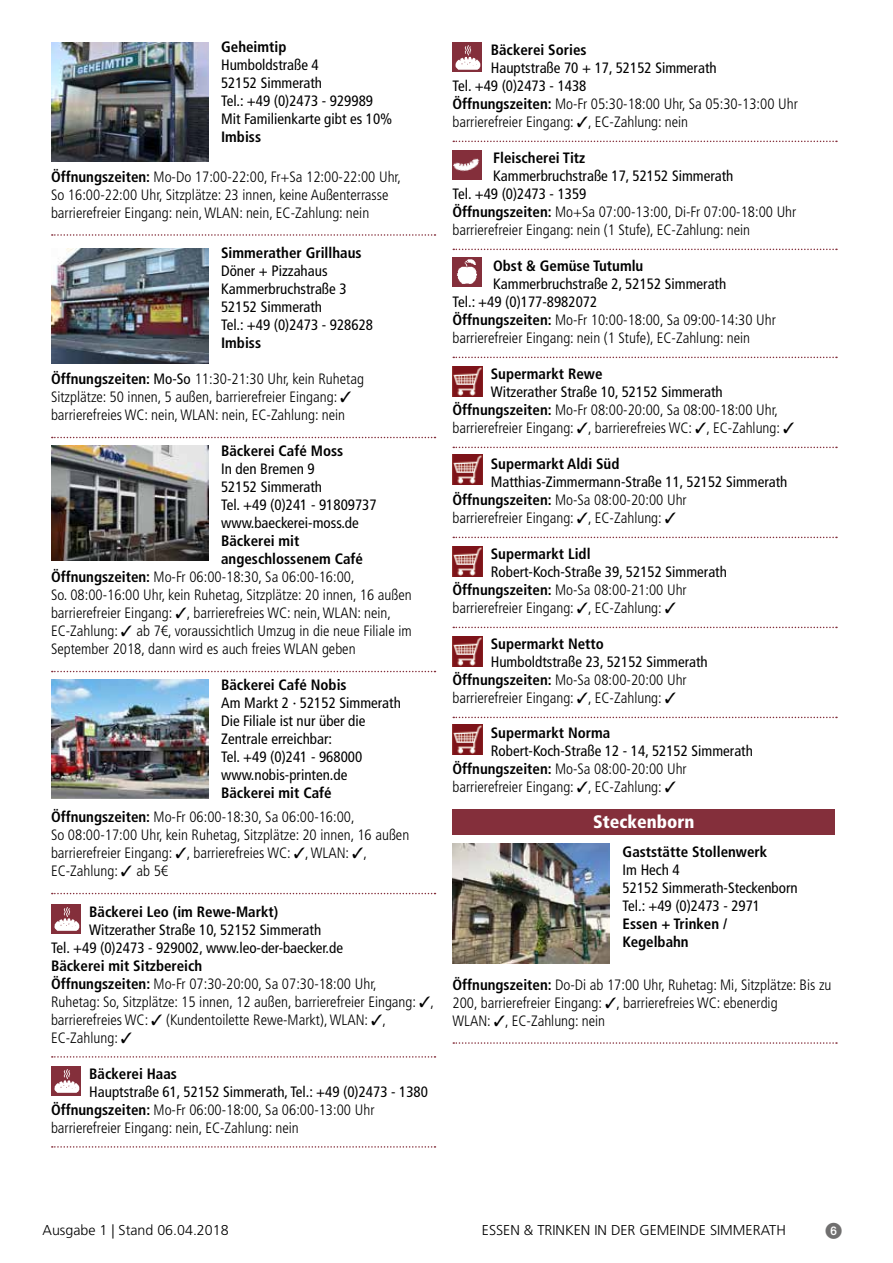
<style>
.page{position:relative;width:893px;height:1263px;background:#fff}
.page>*{position:absolute;margin:0;border:0;box-sizing:border-box;transform-origin:0 0}
.t1{font:900 condensed 18px "Frutiger LT Std";color:#fff}
.t2{font:300 condensed 15px/18px "Frutiger LT Std";color:#000}
.t3{font:condensed 15px/18px "Frutiger LT Std";color:#000}
.t4{font:700 condensed 15px/18px "Frutiger LT Std";color:#000}
.t5{font:300 14.25px "Frutiger LT Std";color:#000}
.s1{font-weight:700}
.s2{font-weight:400}
</style>
<div class="page">
<img style="left:51px;top:43px;width:157px;height:119px">
<svg style="left:52px;top:234px;width:383px;height:2px"></svg>
<img style="left:51px;top:248px;width:157px;height:115px">
<svg style="left:52px;top:437px;width:383px;height:1px"></svg>
<img style="left:51px;top:445px;width:157px;height:115px">
<svg style="left:52px;top:671px;width:383px;height:1px"></svg>
<img style="left:51px;top:679px;width:157px;height:119px">
<svg style="left:52px;top:893px;width:383px;height:1px"></svg>
<div style="left:51px;top:904px;width:30px;height:30px;background:#842f3b"></div>
<img style="left:54px;top:907px;width:26px;height:24px">
<svg style="left:52px;top:1056px;width:383px;height:2px"></svg>
<div style="left:51px;top:1066px;width:30px;height:30px;background:#842f3b"></div>
<img style="left:54px;top:1069px;width:26px;height:24px">
<svg style="left:52px;top:1146px;width:383px;height:2px"></svg>
<div style="left:452px;top:43px;width:30px;height:29px;background:#842f3b"></div>
<img style="left:455px;top:45px;width:26px;height:25px">
<svg style="left:453px;top:141px;width:384px;height:1px"></svg>
<div style="left:452px;top:151px;width:30px;height:29px;background:#842f3b"></div>
<img style="left:453px;top:158px;width:27px;height:14px">
<svg style="left:453px;top:249px;width:384px;height:1px"></svg>
<img style="left:452px;top:257px;width:30px;height:30px">
<svg style="left:453px;top:357px;width:384px;height:1px"></svg>
<img style="left:452px;top:367px;width:30px;height:29px">
<svg style="left:453px;top:447px;width:384px;height:1px"></svg>
<img style="left:452px;top:454px;width:30px;height:30px">
<svg style="left:453px;top:537px;width:384px;height:1px"></svg>
<img style="left:452px;top:547px;width:30px;height:29px">
<svg style="left:453px;top:627px;width:384px;height:1px"></svg>
<img style="left:452px;top:637px;width:30px;height:29px">
<svg style="left:453px;top:717px;width:384px;height:1px"></svg>
<img style="left:452px;top:725px;width:30px;height:30px">
<div style="left:452px;top:809px;width:383px;height:25px;background:#842f3b"></div>
<img style="left:452px;top:844px;width:158px;height:119px">
<svg style="left:453px;top:1042px;width:384px;height:2px"></svg>
<p class="t4" style="left:221px;top:37px;width:67px">Geheimtip</p>
<p class="t3" style="left:221px;top:56px;width:173px">Humboldstraße 4<br>52152 Simmerath<br>Tel.: +49 (0)2473 - 929989<br>Mit Familienkarte gibt es 10%</p>
<p class="t4" style="left:221px;top:127px;width:42px">Imbiss</p>
<p class="t2" style="left:51px;top:168px;width:351px"><span class="s1">Öffnungszeiten:</span> Mo-Do 17:00-22:00, Fr+Sa 12:00-22:00 Uhr,<br>So 16:00-22:00 Uhr, Sitzplätze: 23 innen, keine Außenterrasse barrierefreier Eingang: nein, WLAN: nein, EC-Zahlung: nein</p>
<p class="t4" style="left:221px;top:244px;width:142px">Simmerather Grillhaus</p>
<p class="t3" style="left:221px;top:262px;width:153px">Döner + Pizzahaus<br>Kammerbruchstraße 3<br>52152 Simmerath<br>Tel.: +49 (0)2473 - 928628</p>
<p class="t4" style="left:221px;top:334px;width:42px">Imbiss</p>
<p class="t2" style="left:51px;top:370px;width:314px"><span class="s1">Öffnungszeiten:</span> <span class="s2">Mo-So</span> 11:30-21:30 Uhr, kein Ruhetag<br>Sitzplätze: 50 innen, 5 außen, barrierefreier Eingang: ✓ barrierefreies WC: nein, WLAN: nein, EC-Zahlung: nein</p>
<p class="t4" style="left:221px;top:442px;width:124px">Bäckerei Café Moss</p>
<p class="t3" style="left:221px;top:460px;width:157px">In den Bremen 9<br>52152 Simmerath<br>Tel. +49 (0)241 - 91809737 www.baeckerei-moss.de</p>
<p class="t4" style="left:221px;top:532px;width:80px">Bäckerei mit</p>
<p class="t4" style="left:221px;top:550px;width:143px">angeschlossenem Café</p>
<p class="t2" style="left:51px;top:568px;width:305px"><span class="s1">Öffnungszeiten:</span> Mo-Fr 06:00-18:30, Sa 06:00-16:00,</p>
<p class="t2" style="left:51px;top:586px;width:362px">So. 08:00-16:00 Uhr, kein Ruhetag, Sitzplätze: 20 innen, 16 außen</p>
<p class="t2" style="left:51px;top:604px;width:342px">barrierefreier Eingang: ✓, barrierefreies WC: nein, WLAN: nein,</p>
<p class="t2" style="left:51px;top:622px;width:362px">EC-Zahlung: ✓ ab 7€, voraussichtlich Umzug in die neue Filiale im</p>
<p class="t2" style="left:51px;top:640px;width:306px">September 2018, dann wird es auch freies WLAN geben</p>
<p class="t4" style="left:221px;top:676px;width:127px">Bäckerei Café Nobis</p>
<p class="t3" style="left:221px;top:694px;width:181px">Am Markt 2 · 52152 Simmerath<br>Die Filiale ist nur über die<br>Zentrale erreichbar:<br>Tel. +49 (0)241 - 968000 www.nobis-printen.de</p>
<p class="t2" style="left:51px;top:781px;width:305px;line-height:24px;text-indent:170px"><span class="s1">Bäckerei mit Café<br>Öffnungszeiten:</span> Mo-Fr 06:00-18:30, Sa 06:00-16:00,</p>
<p class="t2" style="left:51px;top:826px;width:360px">So 08:00-17:00 Uhr, kein Ruhetag, Sitzplätze: 20 innen, 16 außen barrierefreier Eingang: ✓, barrierefreies WC: ✓, WLAN: ✓,<br>EC-Zahlung: ✓ ab 5€</p>
<p class="t4" style="left:89px;top:903px;width:190px">Bäckerei Leo (im Rewe-Markt)</p>
<p class="t3" style="left:51px;top:921px;width:294px;text-indent:38px">Witzerather Straße 10, 52152 Simmerath<br>Tel. +49 (0)2473 - 929002, www.leo-der-baecker.de</p>
<p class="t2" style="left:51px;top:957px;width:385px"><span class="s1">Bäckerei mit Sitzbereich<br>Öffnungszeiten:</span> Mo-Fr 07:30-20:00, Sa 07:30-18:00 Uhr,<br>Ruhetag: So, Sitzplätze: 15 innen, 12 außen, barrierefreier Eingang: ✓, barrierefreies WC: ✓ (Kundentoilette Rewe-Markt), WLAN: ✓, EC-Zahlung: ✓</p>
<p class="t4" style="left:89px;top:1065px;width:89px">Bäckerei Haas</p>
<p class="t2" style="left:51px;top:1083px;width:378px;text-indent:38px"><span class="s2">Hauptstraße 61, 52152 Simmerath, Tel.: +49 (0)2473 - 1380<br></span><span class="s1">Öffnungszeiten:</span> Mo-Fr 06:00-18:00, Sa 06:00-13:00 Uhr barrierefreier Eingang: nein, EC-Zahlung: nein</p>
<p class="t4" style="left:491px;top:41px;width:97px">Bäckerei Sories</p>
<p class="t2" style="left:452px;top:59px;width:347px;text-indent:38px"><span class="s2">Hauptstraße 70 + 17, 52152 Simmerath<br>Tel. +49 (0)2473 - 1438<br></span><span class="s1">Öffnungszeiten:</span> Mo-Fr 05:30-18:00 Uhr, Sa 05:30-13:00 Uhr barrierefreier Eingang: ✓, EC-Zahlung: nein</p>
<p class="t4" style="left:493px;top:149px;width:94px">Fleischerei Titz</p>
<p class="t2" style="left:452px;top:167px;width:345px;text-indent:41px"><span class="s2">Kammerbruchstraße 17, 52152 Simmerath<br>Tel. +49 (0)2473 - 1359<br></span><span class="s1">Öffnungszeiten:</span> Mo+Sa 07:00-13:00, Di-Fr 07:00-18:00 Uhr barrierefreier Eingang: nein (1 Stufe), EC-Zahlung: nein</p>
<p class="t4" style="left:493px;top:257px;width:152px">Obst &amp; Gemüse Tutumlu</p>
<p class="t2" style="left:452px;top:275px;width:325px;text-indent:41px"><span class="s2">Kammerbruchstraße 2, 52152 Simmerath<br>Tel.: +49 (0)177-8982072<br></span><span class="s1">Öffnungszeiten:</span> Mo-Fr 10:00-18:00, Sa 09:00-14:30 Uhr barrierefreier Eingang: nein (1 Stufe), EC-Zahlung: nein</p>
<p class="t4" style="left:491px;top:365px;width:113px">Supermarkt Rewe</p>
<p class="t2" style="left:452px;top:383px;width:343px;text-indent:38px"><span class="s2">Witzerather Straße 10, 52152 Simmerath<br></span><span class="s1">Öffnungszeiten:</span> Mo-Fr 08:00-20:00, Sa 08:00-18:00 Uhr, barrierefreier Eingang: ✓, barrierefreies WC: ✓, EC-Zahlung: ✓</p>
<p class="t4" style="left:491px;top:455px;width:130px">Supermarkt Aldi Süd</p>
<p class="t2" style="left:452px;top:473px;width:336px;text-indent:38px"><span class="s2">Matthias-Zimmermann-Straße 11, 52152 Simmerath<br></span><span class="s1">Öffnungszeiten:</span> Mo-Sa 08:00-20:00 Uhr<br>barrierefreier Eingang: ✓, EC-Zahlung: ✓</p>
<p class="t4" style="left:491px;top:545px;width:101px">Supermarkt Lidl</p>
<p class="t2" style="left:452px;top:563px;width:276px;text-indent:38px"><span class="s2">Robert-Koch-Straße 39, 52152 Simmerath<br></span><span class="s1">Öffnungszeiten:</span> Mo-Sa 08:00-21:00 Uhr barrierefreier Eingang: ✓, EC-Zahlung: ✓</p>
<p class="t4" style="left:491px;top:635px;width:115px">Supermarkt Netto</p>
<p class="t2" style="left:452px;top:653px;width:257px;text-indent:38px"><span class="s2">Humboldtstraße 23, 52152 Simmerath<br></span><span class="s1">Öffnungszeiten:</span> Mo-Sa 08:00-20:00 Uhr barrierefreier Eingang: ✓, EC-Zahlung: ✓</p>
<p class="t4" style="left:491px;top:723px;width:121px">Supermarkt Norma</p>
<p class="t2" style="left:452px;top:742px;width:302px;text-indent:38px"><span class="s2">Robert-Koch-Straße 12 - 14, 52152 Simmerath<br></span><span class="s1">Öffnungszeiten:</span> Mo-Sa 08:00-20:00 Uhr barrierefreier Eingang: ✓, EC-Zahlung: ✓</p>
<p class="t1" style="left:593px;top:811px;width:103px">Steckenborn</p>
<p class="t4" style="left:623px;top:842px;width:146px">Gaststätte Stollenwerk</p>
<p class="t3" style="left:623px;top:861px;width:177px">Im Hech 4<br>52152 Simmerath-Steckenborn<br>Tel.: +49 (0)2473 - 2971</p>
<p class="t4" style="left:623px;top:914px;width:106px">Essen + Trinken /<br>Kegelbahn</p>
<p class="t2" style="left:452px;top:976px;width:381px"><span class="s1">Öffnungszeiten:</span> Do-Di ab 17:00 Uhr, Ruhetag: Mi, Sitzplätze: Bis zu<br>200, barrierefreier Eingang: ✓, barrierefreies WC: ebenerdig<br>WLAN: ✓, EC-Zahlung: nein</p>
<p class="t5" style="left:43px;top:1222px;width:188px">Ausgabe 1 | Stand 06.04.2018</p>
<p class="t5" style="left:482px;top:1222px;width:305px">ESSEN &amp; TRINKEN IN DER GEMEINDE SIMMERATH</p>
</div>
